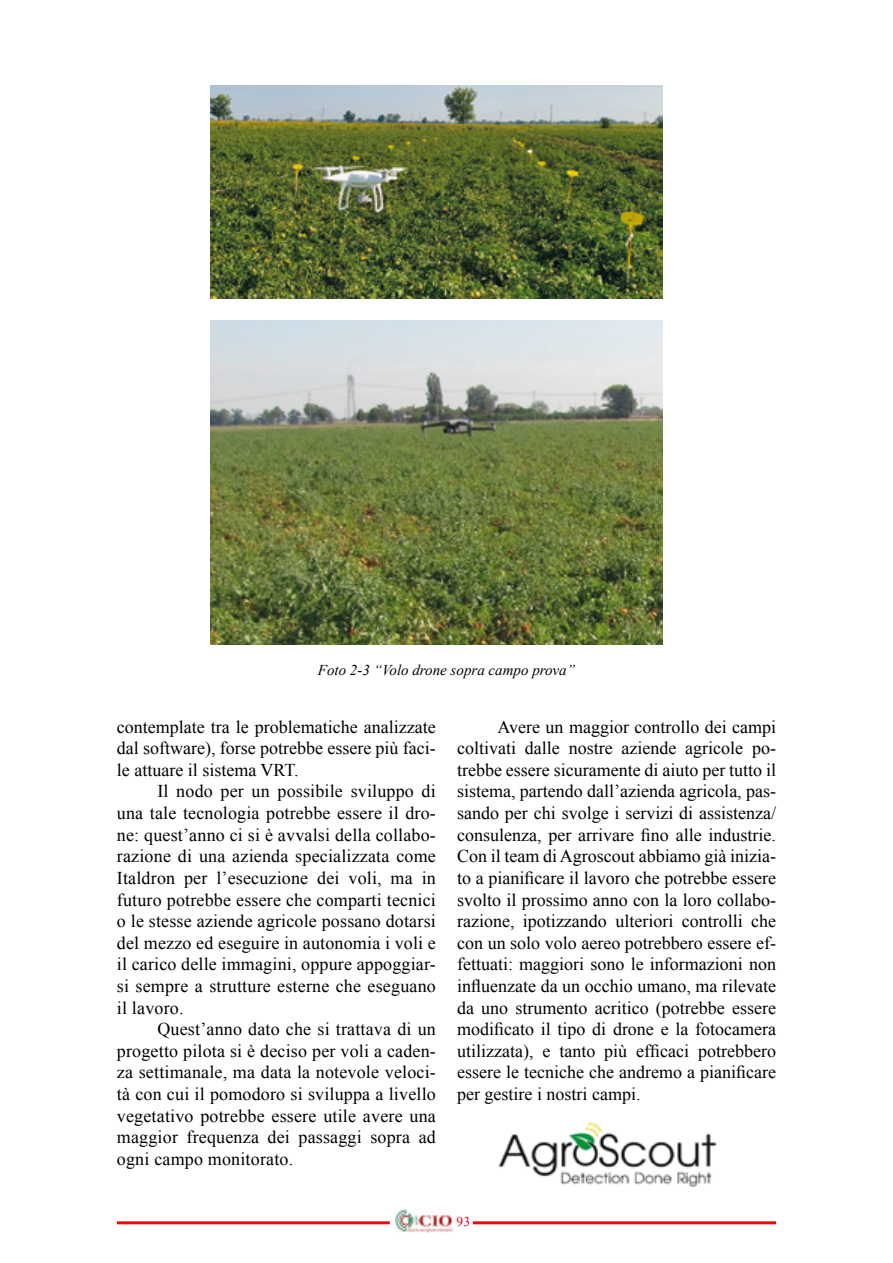
<style>
.page{position:relative;width:893px;height:1263px;background:#fff}
.page>*{position:absolute;margin:0;border:0;box-sizing:border-box;transform-origin:0 0}
.t1{font:18px/21.6px "Times New Roman";letter-spacing:.005em;color:#000;text-align:justify}
.t2{font:italic 15px "Times New Roman";color:#000}
.t3{font:13.5px "Times New Roman";color:#e2001a}
</style>
<div class="page">
<img style="left:396px;top:1210px;width:57px;height:22px">
<hr style="left:117px;top:1221px;width:273px;height:3px;background:#f00">
<hr style="left:473px;top:1221px;width:303px;height:3px;background:#f00">
<img style="left:211px;top:85px;width:451px;height:214px">
<img style="left:211px;top:320px;width:451px;height:324px">
<img style="left:498px;top:1122px;width:219px;height:66px">
<p class="t2" style="left:318px;top:659px;width:259px">Foto 2-3 “Volo drone sopra campo prova”</p>
<p class="t1" style="left:117px;top:715px;width:320px">contemplate tra le problematiche analizzate dal software), forse potrebbe essere più faci&shy;le attuare il sistema VRT.</p>
<p class="t1" style="left:117px;top:780px;width:320px;text-indent:40px">Il nodo per un possibile sviluppo di una tale tecnologia potrebbe essere il dro&shy;ne: quest’anno ci si è avvalsi della collabo&shy;razione di una azienda specializzata come Italdron per l’esecuzione dei voli, ma in futuro potrebbe essere che comparti tecnici o le stesse aziende agricole possano dotarsi del mezzo ed eseguire in autonomia i voli e il carico delle immagini, oppure appoggiar&shy;si sempre a strutture esterne che eseguano il lavoro.</p>
<p class="t1" style="left:117px;top:1018px;width:320px;text-indent:40px">Quest’anno dato che si trattava di un progetto pilota si è deciso per voli a caden&shy;za settimanale, ma data la notevole veloci&shy;tà con cui il pomodoro si sviluppa a livello vegetativo potrebbe essere utile avere una maggior frequenza dei passaggi sopra ad ogni campo monitorato.</p>
<p class="t1" style="left:457px;top:715px;width:320px;text-indent:40px">Avere un maggior controllo dei campi coltivati dalle nostre aziende agricole po&shy;trebbe essere sicuramente di aiuto per tutto il sistema, partendo dall’azienda agricola, pas&shy;sando per chi svolge i servizi di assistenza/ consulenza, per arrivare fino alle industrie.<br>Con il team di Agroscout abbiamo già inizia&shy;to a pianificare il lavoro che potrebbe essere svolto il prossimo anno con la loro collabo&shy;razione, ipotizzando ulteriori controlli che con un solo volo aereo potrebbero essere ef&shy;fettuati: maggiori sono le informazioni non influenzate da un occhio umano, ma rilevate da uno strumento acritico (potrebbe essere modificato il tipo di drone e la fotocamera utilizzata), e tanto più efficaci potrebbero essere le tecniche che andremo a pianificare per gestire i nostri campi.</p>
<p class="t3" style="left:457px;top:1212px;width:15px">93</p>
</div>
